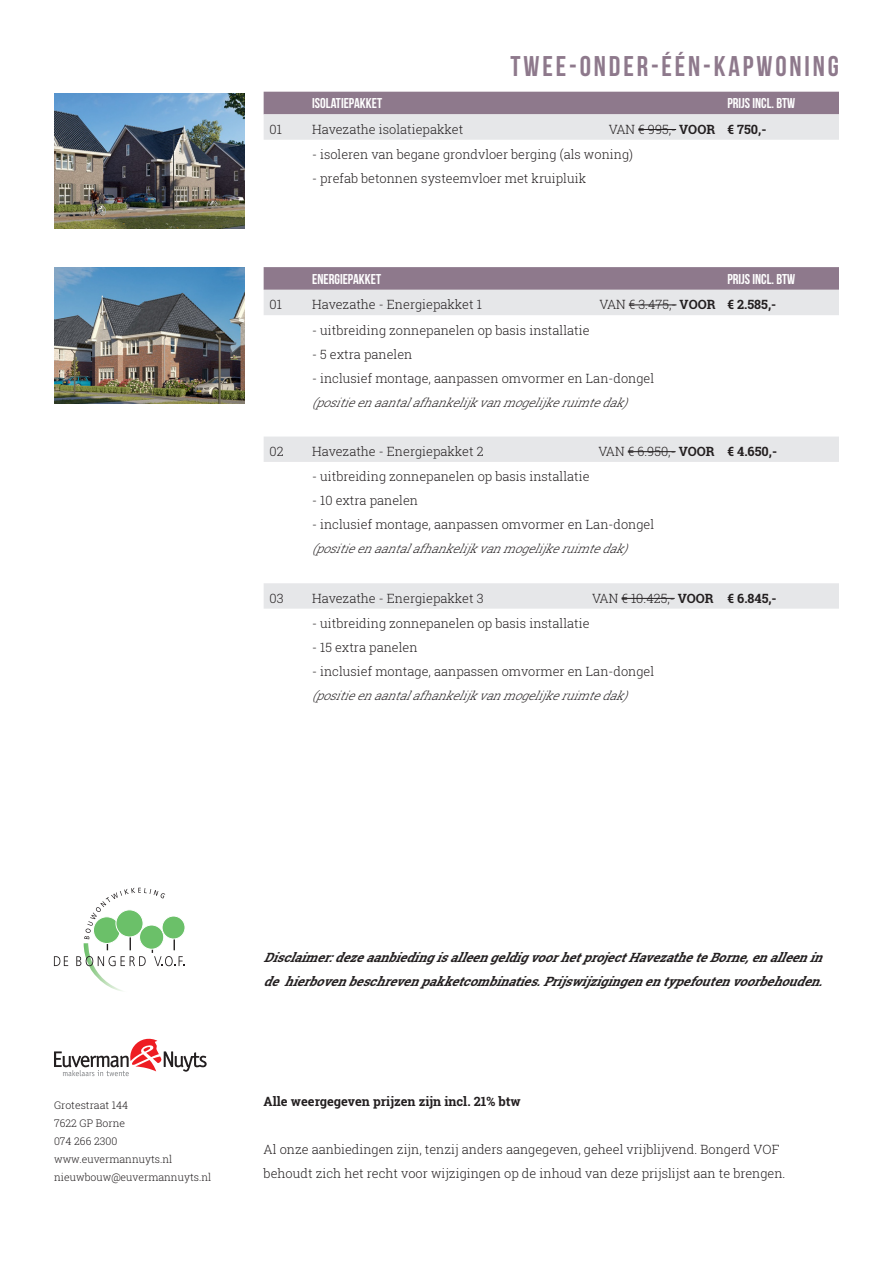
<style>
.page{position:relative;width:893px;height:1263px;background:#fff}
.page>*{position:absolute;margin:0;border:0;box-sizing:border-box;transform-origin:0 0}
.t1{font:28.5px "Bebas Neue";letter-spacing:.1em;color:#8e798c}
.Platte_tekst{font:14.25px "Bebas Neue";color:#fff}
.Platte_tekst-2{font:300 12.75px/24px "Roboto Slab";color:#231f20}
.Platte_tekst-3{font:italic 700 12.75px "Roboto Slab";color:#231f20}
.Platte_tekst-4{font:700 12.75px "Roboto Slab";color:#231f20}
.Platte_tekst-5{font:italic 300 12px "Roboto Slab";color:#231f20}
.Platte_tekst-6{font:300 10.5px "Roboto Slab";color:#231f20}
.s1{font-weight:700}
</style>
<div class="page">
<svg style="left:264px;top:92px;width:575px;height:48px;background:#bdb4be"></svg>
<hr style="left:638px;top:129px;width:38px;height:1px;background:#231f20">
<svg style="left:264px;top:267px;width:575px;height:23px;background:#8f7b8e"></svg>
<svg style="left:264px;top:290px;width:575px;height:319px"></svg>
<hr style="left:629px;top:305px;width:47px;height:1px;background:#231f20">
<hr style="left:628px;top:451px;width:48px;height:1px;background:#231f20">
<hr style="left:621px;top:598px;width:54px;height:1px;background:#231f20">
<div style="left:162px;top:916px;width:23px;height:23px;border:1px solid #fff;border-radius:50%"></div>
<svg style="left:54px;top:956px;width:14px;height:10px"></svg>
<svg style="left:76px;top:888px;width:108px;height:103px"></svg>
<svg style="left:54px;top:1038px;width:153px;height:38px"></svg>
<img style="left:54px;top:94px;width:190px;height:135px">
<img style="left:54px;top:268px;width:190px;height:135px">
<h1 class="t1" style="left:511px;top:50px;width:330px">TWEE-ONDER-ÉÉN-KAPWONING</h1>
<p class="Platte_tekst" style="left:312px;top:96px;width:71px">ISOLATIEPAKKET</p>
<p class="Platte_tekst" style="left:727px;top:96px;width:69px">PRIJS INCL. BTW</p>
<p class="Platte_tekst-2" style="left:270px;top:117px;width:14px">01</p>
<p class="Platte_tekst-2" style="left:312px;top:117px;width:153px">Havezathe isolatiepakket</p>
<p class="Platte_tekst-2" style="left:609px;top:117px;width:108px">VAN € 995,- <span class="s1">VOOR</span></p>
<p class="Platte_tekst-4" style="left:727px;top:120px;width:40px">€ 750,-</p>
<p class="Platte_tekst-2" style="left:312px;top:142px;width:322px">- isoleren van begane grondvloer berging (als woning)</p>
<p class="Platte_tekst-2" style="left:312px;top:166px;width:275px">- prefab betonnen systeemvloer met kruipluik</p>
<p class="Platte_tekst" style="left:312px;top:271px;width:70px">ENERGIEPAKKET</p>
<p class="Platte_tekst" style="left:727px;top:271px;width:69px">PRIJS INCL. BTW</p>
<p class="Platte_tekst-2" style="left:270px;top:292px;width:14px">01</p>
<p class="Platte_tekst-2" style="left:312px;top:292px;width:171px">Havezathe - Energiepakket 1</p>
<p class="Platte_tekst-2" style="left:600px;top:292px;width:117px">VAN € 3.475,- <span class="s1">VOOR</span></p>
<p class="Platte_tekst-4" style="left:727px;top:296px;width:50px">€ 2.585,-</p>
<p class="Platte_tekst-2" style="left:312px;top:318px;width:279px">- uitbreiding zonnepanelen op basis installatie</p>
<p class="Platte_tekst-2" style="left:312px;top:342px;width:102px">- 5 extra panelen</p>
<p class="Platte_tekst-2" style="left:312px;top:366px;width:344px">- inclusief montage, aanpassen omvormer en Lan-dongel</p>
<p class="Platte_tekst-5" style="left:312px;top:394px;width:323px">(positieenaantalafhankelijkvanmogelijkeruimtedak)</p>
<p class="Platte_tekst-2" style="left:270px;top:439px;width:16px">02</p>
<p class="Platte_tekst-2" style="left:312px;top:439px;width:173px">Havezathe - Energiepakket 2</p>
<p class="Platte_tekst-2" style="left:598px;top:439px;width:118px">VAN € 6.950,- <span class="s1">VOOR</span></p>
<p class="Platte_tekst-4" style="left:727px;top:442px;width:51px">€ 4.650,-</p>
<p class="Platte_tekst-2" style="left:312px;top:464px;width:279px">- uitbreiding zonnepanelen op basis installatie</p>
<p class="Platte_tekst-2" style="left:312px;top:488px;width:107px">- 10 extra panelen</p>
<p class="Platte_tekst-2" style="left:312px;top:512px;width:344px">- inclusief montage, aanpassen omvormer en Lan-dongel</p>
<p class="Platte_tekst-5" style="left:312px;top:541px;width:323px">(positieenaantalafhankelijkvanmogelijkeruimtedak)</p>
<p class="Platte_tekst-2" style="left:270px;top:586px;width:16px">03</p>
<p class="Platte_tekst-2" style="left:312px;top:586px;width:173px">Havezathe - Energiepakket 3</p>
<p class="Platte_tekst-2" style="left:592px;top:586px;width:123px">VAN € 10.425,- <span class="s1">VOOR</span></p>
<p class="Platte_tekst-4" style="left:727px;top:589px;width:51px">€ 6.845,-</p>
<p class="Platte_tekst-2" style="left:312px;top:611px;width:279px">- uitbreiding zonnepanelen op basis installatie</p>
<p class="Platte_tekst-2" style="left:312px;top:635px;width:107px">- 15 extra panelen</p>
<p class="Platte_tekst-2" style="left:312px;top:659px;width:344px">- inclusief montage, aanpassen omvormer en Lan-dongel</p>
<p class="Platte_tekst-5" style="left:312px;top:687px;width:323px">(positieenaantalafhankelijkvanmogelijkeruimtedak)</p>
<p class="Platte_tekst-6" style="left:54px;top:1098px;width:76px">Grotestraat 144</p>
<p class="Platte_tekst-6" style="left:54px;top:1116px;width:73px">7622 GP Borne</p>
<p class="Platte_tekst-6" style="left:54px;top:1134px;width:65px">074 266 2300</p>
<p class="Platte_tekst-6" style="left:54px;top:1152px;width:120px">www.euvermannuyts.nl</p>
<p class="Platte_tekst-6" style="left:54px;top:1170px;width:159px">nieuwbouw@euvermannuyts.nl</p>
<p class="Platte_tekst-3" style="left:264px;top:949px;width:568px">Disclaimer:dezeaanbiedingisalleengeldigvoorhetprojectHavezatheteBorne,enalleenin</p>
<p class="Platte_tekst-3" style="left:264px;top:973px;width:568px">dehierbovenbeschrevenpakketcombinaties.Prijswijzigingenentypefoutenvoorbehouden.</p>
<p class="Platte_tekst-4" style="left:264px;top:1093px;width:259px">Alle weergegeven prijzen zijn incl. 21% btw</p>
<p class="Platte_tekst-2" style="left:264px;top:1137px;width:523px">Al onze aanbiedingen zijn, tenzij anders aangegeven, geheel vrijblijvend. Bongerd VOF behoudt zich het recht voor wijzigingen op de inhoud van deze prijslijst aan te brengen.</p>
</div>
